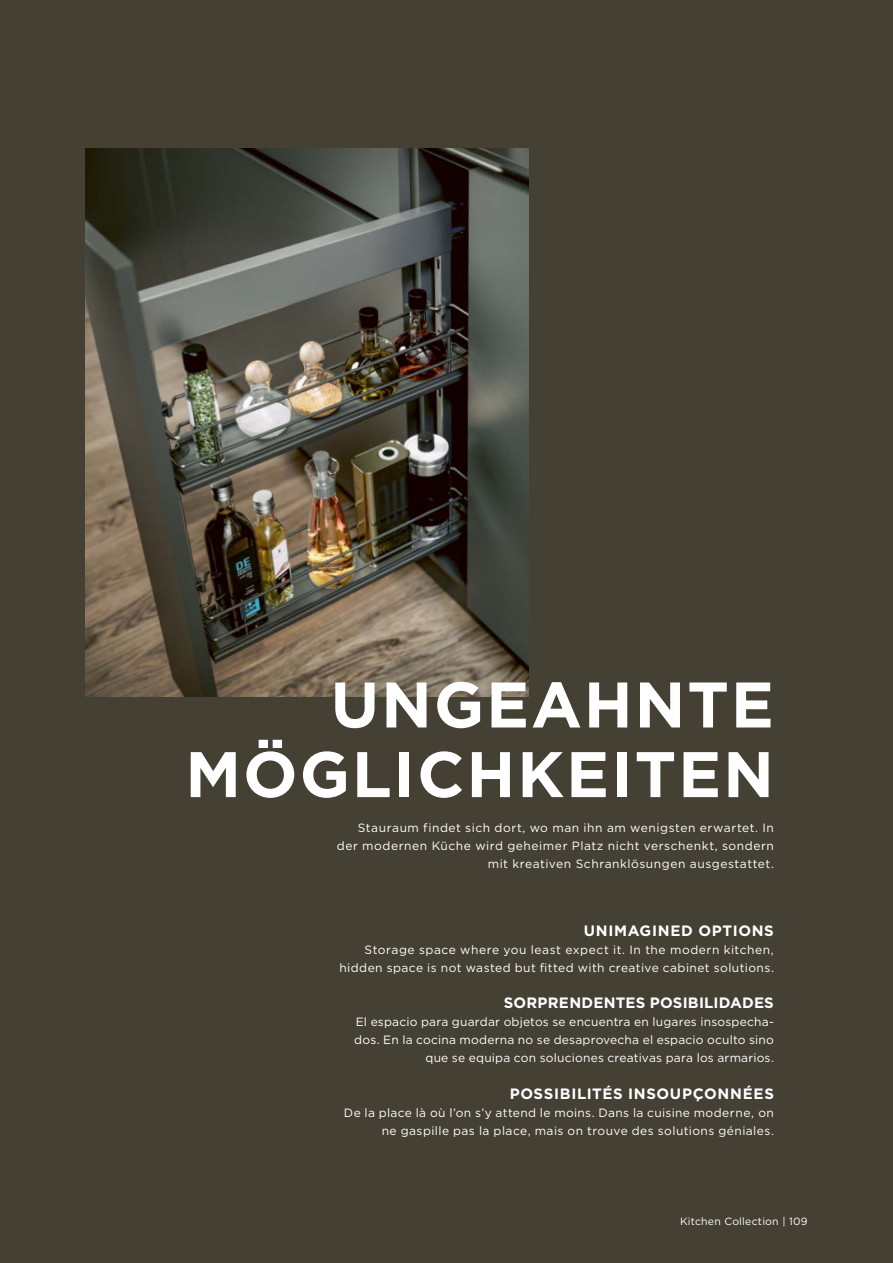
<style>
.page{position:relative;width:893px;height:1263px;background:#454034}
.page>*{position:absolute;margin:0;border:0;box-sizing:border-box;transform-origin:0 0}
.t1{font:700 64.2px/69.6px "Gotham";letter-spacing:.03em;color:#fff;text-align:right}
.t2{font:700 15px "Gotham";letter-spacing:.035em;color:#fff}
.t3{font:700 15px "Gotham";letter-spacing:.015em;color:#fff}
.t4{font:12px/18px "Gotham";letter-spacing:.035em;color:#fff;text-align:right}
.t5{font:12px/18px "Gotham";letter-spacing:.015em;color:#fff;text-align:right}
.t6{font:10.5px "Gotham";letter-spacing:.02em;color:#fff}
</style>
<div class="page">
<img style="left:85px;top:149px;width:443px;height:548px">
<h1 class="t1" style="left:185px;top:669px;width:590px">UNGEAHNTE<br>MÖGLICHKEITEN</h1>
<p class="t4" style="left:337px;top:818px;width:439px">Stauraum findet sich dort, wo man ihn am wenigsten erwartet. In der modernen Küche wird geheimer Platz nicht verschenkt, sondern mit kreativen Schranklösungen ausgestattet.</p>
<p class="t2" style="left:584px;top:921px;width:192px">UNIMAGINED OPTIONS</p>
<p class="t4" style="left:339px;top:940px;width:436px">Storage space where you least expect it. In the modern kitchen, hidden space is not wasted but fitted with creative cabinet solutions.</p>
<p class="t3" style="left:504px;top:993px;width:272px">SORPRENDENTES POSIBILIDADES</p>
<p class="t5" style="left:354px;top:1012px;width:421px">El espacio para guardar objetos se encuentra en lugares insospecha&shy;dos. En la cocina moderna no se desaprovecha el espacio oculto sino que se equipa con soluciones creativas para los armarios.</p>
<p class="t2" style="left:510px;top:1084px;width:266px">POSSIBILITÉS INSOUPÇONNÉES</p>
<p class="t4" style="left:344px;top:1104px;width:431px">De la place là où l’on s’y attend le moins. Dans la cuisine moderne, on ne gaspille pas la place, mais on trouve des solutions géniales.</p>
<p class="t6" style="left:680px;top:1214px;width:129px">Kitchen Collection | 109</p>
</div>
